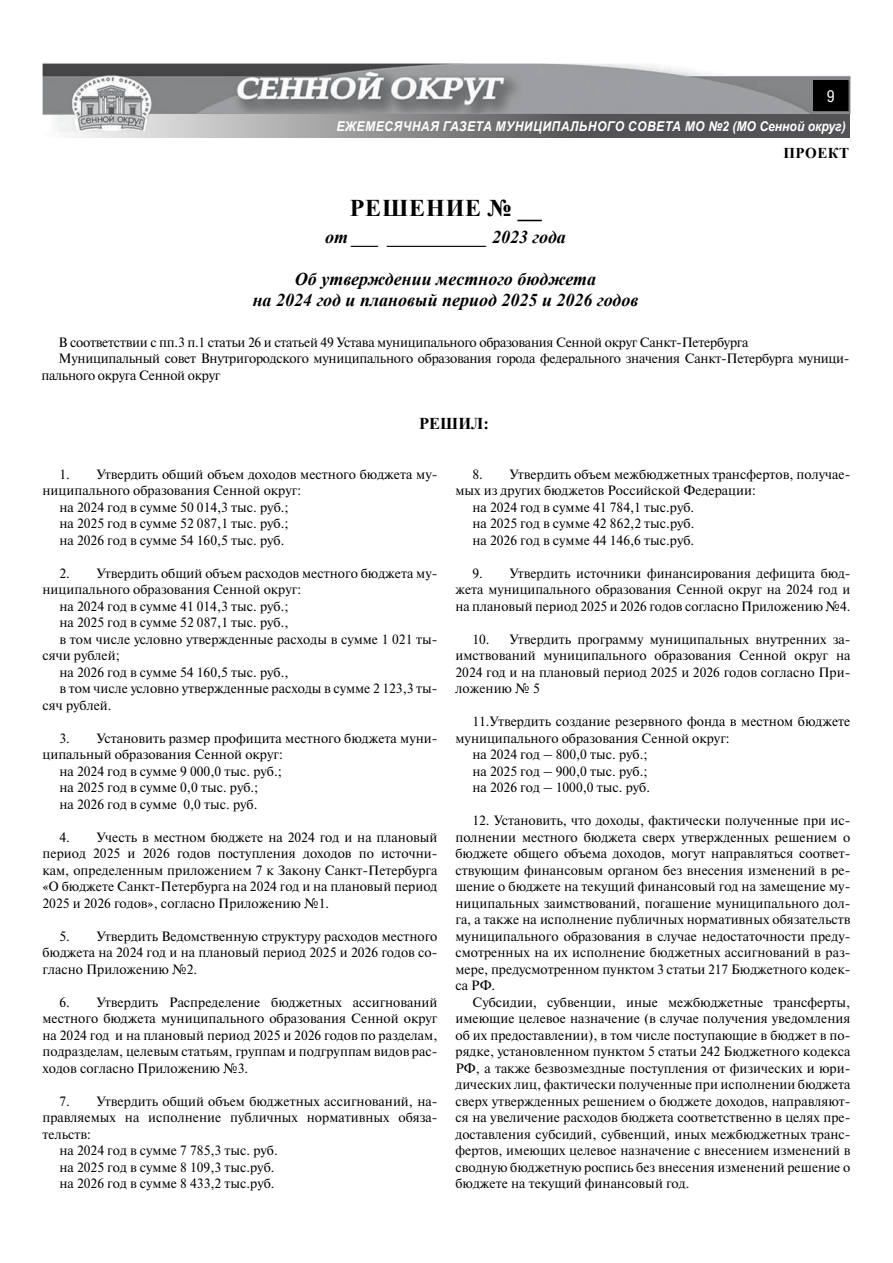
<style>
.page{position:relative;width:893px;height:1263px;background:#fff}
.page>*{position:absolute;margin:0;border:0;box-sizing:border-box;transform-origin:0 0}
.t1{font:700 24px "Times New Roman";letter-spacing:.035em;color:#000}
.t2{font:italic 700 18px/21px "Times New Roman";color:#000;text-align:center}
.t3{font:700 16.5px "Times New Roman";color:#000}
.t4{font:16.5px "Helios Cond";color:#fff}
.t5{font:700 15px "Times New Roman";letter-spacing:.035em;color:#000}
.t6{font:13.5px/16.5px "Newton C";color:#000;text-align:justify}
.t7{font:13.5px "Newton C";letter-spacing:-.02em;color:#000}
.t8{font:italic 700 13.5px "Arial";letter-spacing:.035em;color:#fff;scale:.9 1}
</style>
<div class="page">
<svg style="left:73px;top:132px;width:777px;height:6px;background:#878789"></svg>
<img style="left:43px;top:64px;width:807px;height:68px">
<div style="left:813px;top:80px;width:35px;height:31px;background:#000"></div>
<p class="t4" style="left:827px;top:86px;width:9px">9</p>
<p class="t8" style="left:336px;top:117px;width:567px">Ежемесячная газета Муниципального совета МО №2 (МО Сенной округ)</p>
<p class="t5" style="left:783px;top:142px;width:67px">ПРОЕКТ</p>
<h1 class="t1" style="left:350px;top:191px;width:193px">РЕШЕНИЕ № __</h1>
<h2 class="t2" style="left:325px;top:226px;width:242px">от ___ ___________ 2023 года</h2>
<h2 class="t2" style="left:253px;top:268px;width:387px">Об утверждении местного бюджета<br>на 2024 год и плановый период 2025 и 2026 годов</h2>
<p class="t7" style="left:59px;top:335px;width:691px">В соответствии с пп.3 п.1 статьи 26 и статьей 49 Устава муниципального образования Сенной округ Санкт-Петербурга</p>
<p class="t7" style="left:59px;top:351px;width:792px">Муниципальный совет Внутригородского муниципального образования города федерального значения Санкт-Петербурга муници-</p>
<p class="t7" style="left:42px;top:368px;width:180px">пального округа Сенной округ</p>
<p class="t3" style="left:419px;top:412px;width:71px">РЕШИЛ:</p>
<p class="t6" style="left:60px;top:466px;width:379px">1. Утвердить общий объем доходов местного бюджета му-</p>
<p class="t6" style="left:43px;top:482px;width:260px">ниципального образования Сенной округ:</p>
<p class="t6" style="left:60px;top:499px;width:231px">на 2024 год в сумме 50 014,3 тыс. руб.;</p>
<p class="t6" style="left:60px;top:515px;width:231px">на 2025 год в сумме 52 087,1 тыс. руб.;</p>
<p class="t6" style="left:60px;top:532px;width:226px">на 2026 год в сумме 54 160,5 тыс. руб.</p>
<p class="t6" style="left:60px;top:565px;width:379px">2. Утвердить общий объем расходов местного бюджета му-</p>
<p class="t6" style="left:43px;top:581px;width:260px">ниципального образования Сенной округ:</p>
<p class="t6" style="left:60px;top:598px;width:231px">на 2024 год в сумме 41 014,3 тыс. руб.;</p>
<p class="t6" style="left:60px;top:614px;width:231px">на 2025 год в сумме 52 087,1 тыс. руб.,</p>
<p class="t6" style="left:60px;top:631px;width:379px">в том числе условно утвержденные расходы в сумме 1 021 ты-</p>
<p class="t6" style="left:43px;top:647px;width:79px">сячи рублей;</p>
<p class="t6" style="left:60px;top:664px;width:231px">на 2026 год в сумме 54 160,5 тыс. руб.,</p>
<p class="t6" style="left:60px;top:680px;width:379px">в том числе условно утвержденные расходы в сумме 2 123,3 ты-</p>
<p class="t6" style="left:43px;top:697px;width:71px">сяч рублей.</p>
<p class="t6" style="left:60px;top:730px;width:379px">3. Установить размер профицита местного бюджета муни-</p>
<p class="t6" style="left:43px;top:746px;width:242px">ципальный образования Сенной округ:</p>
<p class="t6" style="left:60px;top:763px;width:224px">на 2024 год в сумме 9 000,0 тыс. руб.;</p>
<p class="t6" style="left:60px;top:779px;width:200px">на 2025 год в сумме 0,0 тыс. руб.;</p>
<p class="t6" style="left:60px;top:796px;width:199px">на 2026 год в сумме 0,0 тыс. руб.</p>
<p class="t6" style="left:43px;top:829px;width:396px;text-indent:17px">4. Учесть в местном бюджете на 2024 год и на плановый период 2025 и 2026 годов поступления доходов по источни&shy;кам, определенным приложением 7 к Закону Санкт-Петербурга «О бюджете Санкт-Петербурга на 2024 год и на плановый период 2025 и 2026 годов», согласно Приложению №1.</p>
<p class="t6" style="left:43px;top:928px;width:396px;text-indent:17px">5. Утвердить Ведомственную структуру расходов местного бюджета на 2024 год и на плановый период 2025 и 2026 годов со&shy;гласно Приложению №2.</p>
<p class="t6" style="left:43px;top:994px;width:396px;text-indent:17px">6. Утвердить Распределение бюджетных ассигнований местного бюджета муниципального образования Сенной округ на 2024 год и на плановый период 2025 и 2026 годов по разделам, подразделам, целевым статьям, группам и подгруппам видов рас&shy;ходов согласно Приложению №3.</p>
<p class="t6" style="left:60px;top:1093px;width:379px">7. Утвердить общий объем бюджетных ассигнований, на-</p>
<p class="t6" style="left:43px;top:1109px;width:396px">правляемых на исполнение публичных нормативных обяза-</p>
<p class="t6" style="left:43px;top:1126px;width:50px">тельств:</p>
<p class="t6" style="left:60px;top:1142px;width:220px">на 2024 год в сумме 7 785,3 тыс. руб.</p>
<p class="t6" style="left:60px;top:1159px;width:216px">на 2025 год в сумме 8 109,3 тыс.руб.</p>
<p class="t6" style="left:60px;top:1175px;width:217px">на 2026 год в сумме 8 433,2 тыс.руб.</p>
<p class="t6" style="left:472px;top:466px;width:379px">8. Утвердить объем межбюджетных трансфертов, получае-</p>
<p class="t6" style="left:455px;top:482px;width:302px">мых из других бюджетов Российской Федерации:</p>
<p class="t6" style="left:472px;top:499px;width:223px">на 2024 год в сумме 41 784,1 тыс.руб.</p>
<p class="t6" style="left:472px;top:515px;width:223px">на 2025 год в сумме 42 862,2 тыс.руб.</p>
<p class="t6" style="left:472px;top:532px;width:223px">на 2026 год в сумме 44 146,6 тыс.руб.</p>
<p class="t6" style="left:455px;top:565px;width:396px;text-indent:17px">9. Утвердить источники финансирования дефицита бюд&shy;жета муниципального образования Сенной округ на 2024 год и на плановый период 2025 и 2026 годов согласно Приложению №4.</p>
<p class="t6" style="left:455px;top:631px;width:396px;text-indent:17px">10. Утвердить программу муниципальных внутренних за&shy;имствований муниципального образования Сенной округ на 2024 год и на плановый период 2025 и 2026 годов согласно При&shy;ложению № 5</p>
<p class="t6" style="left:472px;top:713px;width:379px">11.Утвердить создание резервного фонда в местном бюджете</p>
<p class="t6" style="left:455px;top:730px;width:276px">муниципального образования Сенной округ:</p>
<p class="t6" style="left:472px;top:746px;width:177px">на 2024 год – 800,0 тыс. руб.;</p>
<p class="t6" style="left:472px;top:763px;width:177px">на 2025 год – 900,0 тыс. руб.;</p>
<p class="t6" style="left:472px;top:779px;width:179px">на 2026 год – 1000,0 тыс. руб.</p>
<p class="t6" style="left:455px;top:812px;width:396px;text-indent:17px">12. Установить, что доходы, фактически полученные при ис&shy;полнении местного бюджета сверх утвержденных решением о бюджете общего объема доходов, могут направляться соответ&shy;ствующим финансовым органом без внесения изменений в ре&shy;шение о бюджете на текущий финансовый год на замещение му&shy;ниципальных заимствований, погашение муниципального дол&shy;га, а также на исполнение публичных нормативных обязательств муниципального образования в случае недостаточности преду&shy;смотренных на их исполнение бюджетных ассигнований в раз&shy;мере, предусмотренном пунктом 3 статьи 217 Бюджетного кодек&shy;са РФ.</p>
<p class="t6" style="left:455px;top:994px;width:396px;text-indent:17px">Субсидии, субвенции, иные межбюджетные трансферты, имеющие целевое назначение (в случае получения уведомления об их предоставлении), в том числе поступающие в бюджет в по&shy;рядке, установленном пунктом 5 статьи 242 Бюджетного кодекса РФ, а также безвозмездные поступления от физических и юри&shy;дических лиц, фактически полученные при исполнении бюджета сверх утвержденных решением о бюджете доходов, направляют&shy;ся на увеличение расходов бюджета соответственно в целях пре&shy;доставления субсидий, субвенций, иных межбюджетных транс&shy;фертов, имеющих целевое назначение с внесением изменений в сводную бюджетную роспись без внесения изменений решение о бюджете на текущий финансовый год.</p>
</div>
